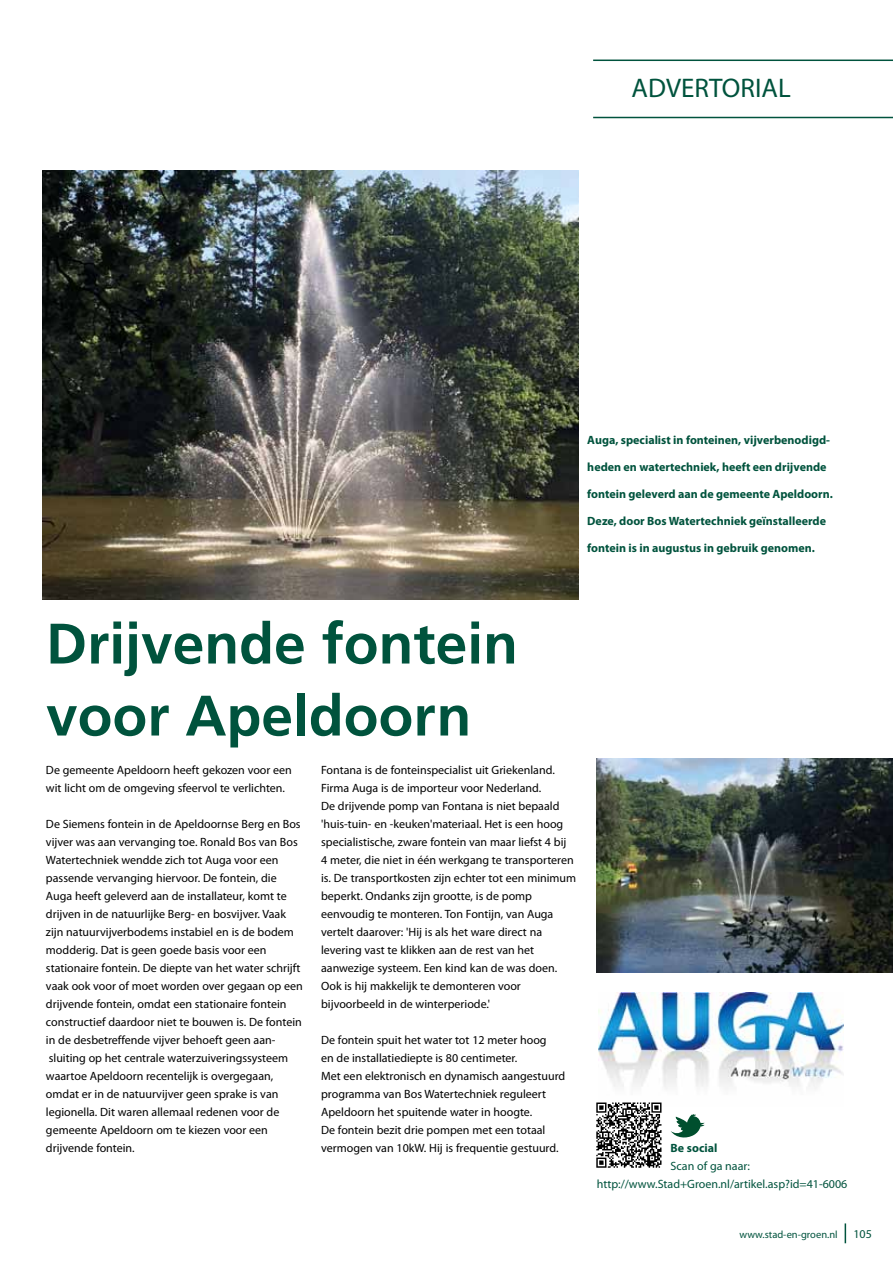
<style>
.page{position:relative;width:893px;height:1263px;background:#fff}
.page>*{position:absolute;margin:0;border:0;box-sizing:border-box;transform-origin:0 0}
.t1{font:700 57px/72px "Frutiger";color:#00533d}
.t2{font:27px "Myriad Pro";color:#00533d}
.t3{font:12px/18px "Myriad Pro";color:#000}
.t4{font:700 12px "Myriad Pro";color:#00533d}
.t5{font:12px/18px "Myriad Pro";color:#00533d}
.t6{font:10.5px "Myriad Pro";color:#00533d}
</style>
<div class="page">
<svg style="left:845px;top:1223px;width:1px;height:20px"></svg>
<hr style="left:593px;top:117px;width:300px;height:1px;background:#00533d">
<hr style="left:593px;top:60px;width:300px;height:1px;background:#00533d">
<img style="left:43px;top:170px;width:535px;height:430px">
<img style="left:599px;top:992px;width:244px;height:115px">
<img style="left:596px;top:759px;width:297px;height:214px">
<svg style="left:596px;top:1102px;width:65px;height:66px"></svg>
<svg style="left:671px;top:1114px;width:33px;height:23px"></svg>
<h2 class="t2" style="left:632px;top:71px;width:161px">ADVERTORIAL</h2>
<p class="t4" style="left:587px;top:432px;width:244px">Auga, specialist in fonteinen, vijverbenodigd-</p>
<p class="t4" style="left:587px;top:459px;width:241px">heden en watertechniek, heeft een drijvende</p>
<p class="t4" style="left:587px;top:486px;width:247px">fontein geleverd aan de gemeente Apeldoorn.</p>
<p class="t4" style="left:587px;top:513px;width:240px">Deze, door Bos Watertechniek geïnstalleerde</p>
<p class="t4" style="left:587px;top:540px;width:229px">fontein is in augustus in gebruik genomen.</p>
<h1 class="t1" style="left:46px;top:607px;width:473px">Drijvende fontein voor Apeldoorn</h1>
<p class="t3" style="left:46px;top:761px;width:247px">De gemeente Apeldoorn heeft gekozen voor een wit licht om de omgeving sfeervol te verlichten.</p>
<p class="t3" style="left:46px;top:815px;width:258px">De Siemens fontein in de Apeldoornse Berg en Bos vijver was aan vervanging toe. Ronald Bos van Bos Watertechniek wendde zich tot Auga voor een passende vervanging hiervoor. De fontein, die Auga heeft geleverd aan de installateur, komt te drijven in de natuurlijke Berg- en bosvijver. Vaak zijn natuurvijverbodems instabiel en is de bodem modderig. Dat is geen goede basis voor een stationaire fontein. De diepte van het water schrijft vaak ook voor of moet worden over gegaan op een drijvende fontein, omdat een stationaire fontein constructief daardoor niet te bouwen is. De fontein in de desbetreffende vijver behoeft geen aan&shy;sluiting op het centrale waterzuiveringssysteem waartoe Apeldoorn recentelijk is overgegaan, omdat er in de natuurvijver geen sprake is van legionella. Dit waren allemaal redenen voor de gemeente Apeldoorn om te kiezen voor een drijvende fontein.</p>
<p class="t3" style="left:321px;top:761px;width:257px">Fontana is de fonteinspecialist uit Griekenland.<br>Firma Auga is de importeur voor Nederland.<br>De drijvende pomp van Fontana is niet bepaald 'huis-tuin- en -keuken'materiaal. Het is een hoog specialistische, zware fontein van maar liefst 4 bij<br>4 meter, die niet in één werkgang te transporteren is. De transportkosten zijn echter tot een minimum beperkt. Ondanks zijn grootte, is de pomp eenvoudig te monteren. Ton Fontijn, van Auga vertelt daarover: 'Hij is als het ware direct na levering vast te klikken aan de rest van het aanwezige systeem. Een kind kan de was doen.<br>Ook is hij makkelijk te demonteren voor bijvoorbeeld in de winterperiode.'</p>
<p class="t3" style="left:321px;top:1031px;width:246px">De fontein spuit het water tot 12 meter hoog<br>en de installatiediepte is 80 centimeter.<br>Met een elektronisch en dynamisch aangestuurd programma van Bos Watertechniek reguleert Apeldoorn het spuitende water in hoogte.<br>De fontein bezit drie pompen met een totaal vermogen van 10kW. Hij is frequentie gestuurd.</p>
<p class="t4" style="left:670px;top:1140px;width:48px">Be social</p>
<p class="t5" style="left:597px;top:1157px;width:252px;text-indent:74px">Scan of ga naar: http://www.Stad+Groen.nl/artikel.asp?id=41-6006</p>
<p class="t6" style="left:739px;top:1228px;width:100px">www.stad-en-groen.nl</p>
<p class="t5" style="left:853px;top:1224px;width:20px">105</p>
</div>
